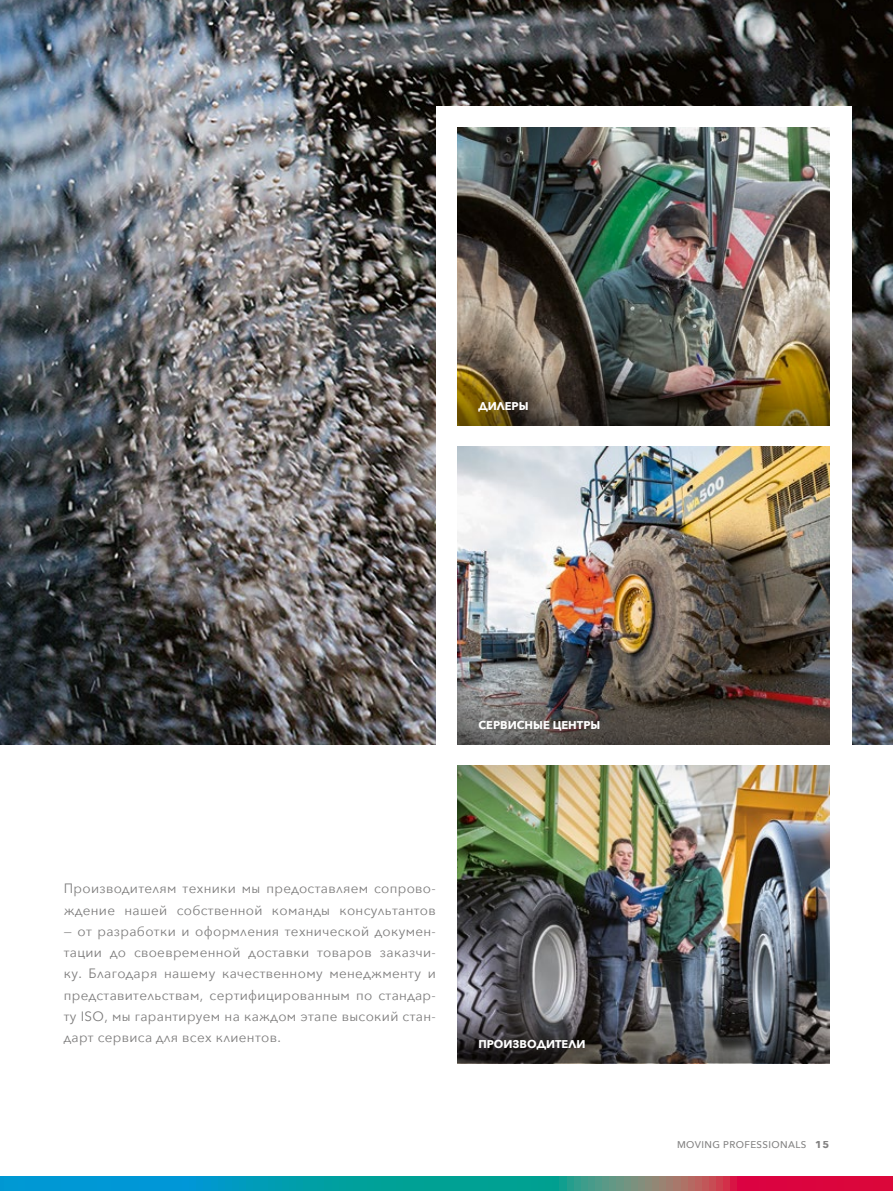
<style>
.page{position:relative;width:893px;height:1191px;background:#fff}
.page>*{position:absolute;margin:0;border:0;box-sizing:border-box;transform-origin:0 0}
.t1{font:13.5px/21.3px "Avenir Next";letter-spacing:.025em;color:#7c7b7b}
.t2{font:700 11.25px "Avenir Next";color:#fff}
.t3{font:500 9.75px "Avenir Next";letter-spacing:.04em;color:#7c7b7b}
.s1{font-weight:700;font-size:10.5px}
</style>
<div class="page">
<svg style="left:0;top:1176px;width:893px;height:15px;background:#407b92"></svg>
<img style="left:147px;top:0;width:746px;height:744px">
<svg style="left:66px;top:0;width:81px;height:744px;background:#545a60"></svg>
<svg style="left:0;top:0;width:66px;height:744px;background:#4b5863"></svg>
<div style="left:436px;top:106px;width:415px;height:957px;background:#fff"></div>
<img style="left:457px;top:765px;width:372px;height:241px">
<img style="left:457px;top:446px;width:372px;height:240px">
<img style="left:457px;top:128px;width:372px;height:239px">
<svg style="left:457px;top:1006px;width:372px;height:57px;background:#49484b"></svg>
<svg style="left:457px;top:686px;width:372px;height:58px;background:#554c47"></svg>
<img style="left:457px;top:367px;width:372px;height:58px">
<p class="t2" style="left:478px;top:396px;width:52px">ДИЛЕРЫ</p>
<p class="t2" style="left:478px;top:715px;width:124px">СЕРВИСНЫЕ ЦЕНТРЫ</p>
<p class="t1" style="left:64px;top:877px;width:374px">Производителям техники мы предоставляем сопрово&shy;ждение нашей собственной команды консультантов</p>
<p class="t1" style="left:64px;top:920px;width:374px;text-align:justify">— от разработки и оформления технической докумен&shy;тации до своевременной доставки товаров заказчи&shy;ку. Благодаря нашему качественному менеджменту и представительствам, сертифицированным по стандар&shy;ту ISO, мы гарантируем на каждом этапе высокий стан&shy;дарт сервиса для всех клиентов.</p>
<p class="t2" style="left:478px;top:1034px;width:109px">ПРОИЗВОДИТЕЛИ</p>
<p class="t3" style="left:677px;top:1136px;width:154px">MOVING PROFESSIONALS <span class="s1">15</span></p>
</div>
